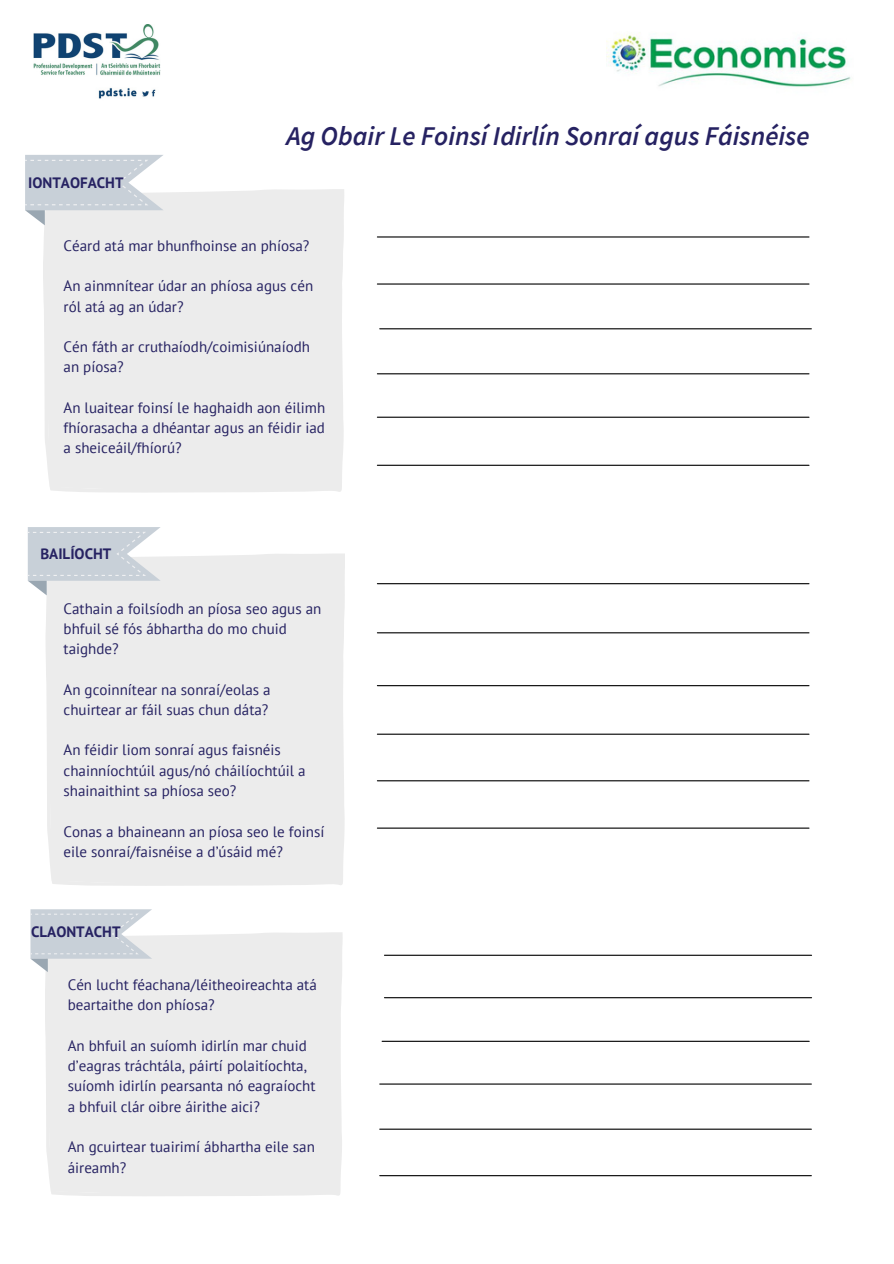
<style>
.page{position:relative;width:894px;height:1264px;background:#fff}
.page>*{position:absolute;margin:0;border:0;box-sizing:border-box;transform-origin:0 0}
.t1{font:italic 600 27px "Source Sans Pro";color:#262262}
.t2{font:15px/20.2px "PT Sans";color:#262262}
.t3{font:700 15px "PT Sans";color:#262262}
</style>
<div class="page">
<div style="left:43px;top:189px;width:301px;height:303px;background:#ececec"></div>
<hr style="left:379px;top:328px;width:432px;height:1px;background:#000">
<hr style="left:377px;top:373px;width:431px;height:1px;background:#000">
<img style="left:33px;top:25px;width:127px;height:74px">
<hr style="left:377px;top:283px;width:431px;height:1px;background:#000">
<hr style="left:377px;top:236px;width:431px;height:1px;background:#000">
<div style="left:46px;top:554px;width:299px;height:331px;background:#ececec"></div>
<svg style="left:28px;top:527px;width:133px;height:68px;background:#d4d9df"></svg>
<svg style="left:376px;top:584px;width:436px;height:415px"></svg>
<hr style="left:382px;top:1040px;width:427px;height:1px;background:#000">
<hr style="left:379px;top:1083px;width:432px;height:1px;background:#000">
<hr style="left:377px;top:780px;width:431px;height:1px;background:#000">
<hr style="left:377px;top:827px;width:431px;height:1px;background:#000">
<hr style="left:377px;top:632px;width:431px;height:1px;background:#000">
<hr style="left:377px;top:685px;width:431px;height:1px;background:#000">
<hr style="left:377px;top:733px;width:431px;height:1px;background:#000">
<hr style="left:384px;top:997px;width:427px;height:1px;background:#000">
<hr style="left:377px;top:416px;width:431px;height:2px;background:#000">
<svg style="left:25px;top:155px;width:138px;height:70px;background:#d4d9df"></svg>
<div style="left:45px;top:932px;width:297px;height:264px;background:#ececec"></div>
<svg style="left:30px;top:909px;width:122px;height:63px;background:#d4d9df"></svg>
<hr style="left:379px;top:1128px;width:432px;height:1px;background:#000">
<hr style="left:379px;top:1175px;width:432px;height:1px;background:#000">
<hr style="left:377px;top:464px;width:431px;height:2px;background:#000">
<hr style="left:377px;top:583px;width:431px;height:1px;background:#000">
<hr style="left:384px;top:954px;width:427px;height:1px;background:#000">
<img style="left:606px;top:32px;width:245px;height:55px">
<p class="t3" style="left:28px;top:172px;width:97px">IONTAOFACHT</p>
<h1 class="t1" style="left:286px;top:119px;width:524px">Ag Obair Le Foinsí Idirlín Sonraí agus Fáisnéise</h1>
<p class="t2" style="left:64px;top:235px;width:247px">Céard atá mar bhunfhoinse an phíosa?</p>
<p class="t2" style="left:64px;top:275px;width:251px">An ainmnítear údar an phíosa agus cén ról atá ag an údar?</p>
<p class="t2" style="left:64px;top:336px;width:248px">Cén fáth ar cruthaíodh/coimisiúnaíodh an píosa?</p>
<p class="t2" style="left:64px;top:397px;width:263px;text-align:justify">An luaitear foinsí le haghaidh aon éilimh fhíorasacha a dhéantar agus an féidir iad a sheiceáil/fhíorú?</p>
<p class="t3" style="left:40px;top:543px;width:72px">BAILÍOCHT</p>
<p class="t2" style="left:64px;top:598px;width:259px">Cathain a foilsíodh an píosa seo agus an bhfuil sé fós ábhartha do mo chuid taighde?</p>
<p class="t2" style="left:64px;top:679px;width:208px">An gcoinnítear na sonraí/eolas a chuirtear ar fáil suas chun dáta?</p>
<p class="t2" style="left:64px;top:739px;width:243px">An féidir liom sonraí agus faisnéis chainníochtúil agus/nó cháilíochtúil a shainaithint sa phíosa seo?</p>
<p class="t2" style="left:64px;top:820px;width:262px">Conas a bhaineann an píosa seo le foinsí eile sonraí/faisnéise a d’úsáid mé?</p>
<p class="t3" style="left:31px;top:921px;width:91px">CLAONTACHT</p>
<p class="t2" style="left:68px;top:974px;width:250px">Cén lucht féachana/léitheoireachta atá beartaithe don phíosa?</p>
<p class="t2" style="left:68px;top:1035px;width:249px">An bhfuil an suíomh idirlín mar chuid d’eagras tráchtála, páirtí polaitíochta, suíomh idirlín pearsanta nó eagraíocht a bhfuil clár oibre áirithe aici?</p>
<p class="t2" style="left:68px;top:1136px;width:248px">An gcuirtear tuairimí ábhartha eile san áireamh?</p>
</div>
